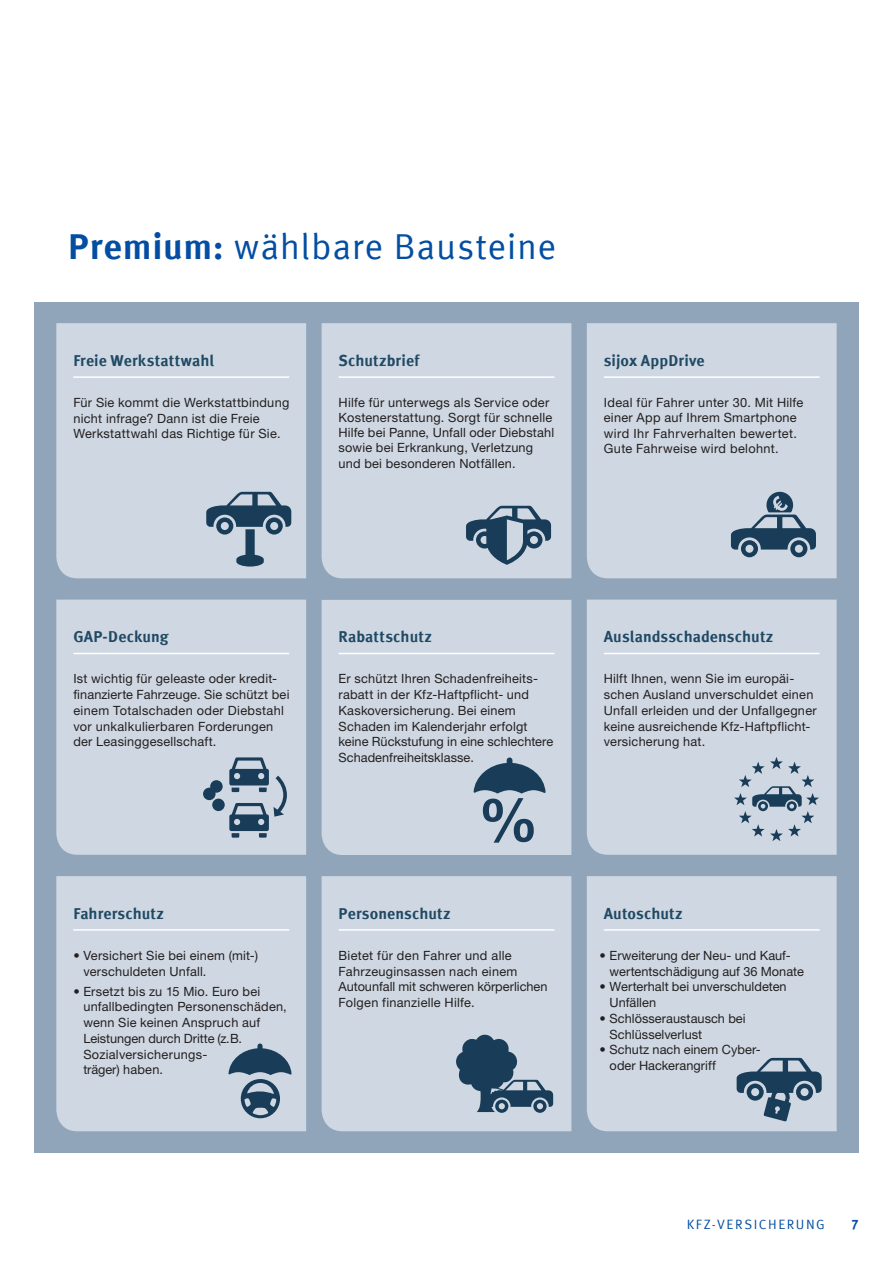
<style>
.page{position:relative;width:893px;height:1263px;background:#fff}
.page>*{position:absolute;margin:0;border:0;box-sizing:border-box;transform-origin:0 0}
.t1{font:36px "Meta Offc Pro Norm";letter-spacing:.02em;color:#034ea2}
.t2{font:700 15.75px "Meta Offc Pro";letter-spacing:.005em;color:#204964}
.t3{font:13.5px "Meta Offc Pro Norm";letter-spacing:.115em;color:#034ea2}
.t4{font:700 13.5px "Meta Offc Pro";color:#034ea2}
.t5{font:12.75px/15.8px "Helvetica Neue LTW1 G";letter-spacing:.015em;color:#231f20}
.s1{font-family:"Meta Offc Pro";font-weight:700}
</style>
<div class="page">
<div style="left:34px;top:302px;width:825px;height:850px;background:#91a5ba"></div>
<div style="left:56px;top:600px;width:250px;height:255px;background:#cfd8e2"></div>
<svg style="left:203px;top:757px;width:84px;height:81px;background:#95a6b6"></svg>
<div style="left:587px;top:323px;width:250px;height:255px;background:#cfd8e2"></div>
<div style="left:56px;top:323px;width:250px;height:255px;background:#cfd8e2"></div>
<div style="left:322px;top:323px;width:249px;height:255px;background:#cfd8e2"></div>
<hr style="left:339px;top:376px;width:215px;height:2px;background:#fff">
<svg style="left:466px;top:505px;width:90px;height:63px;background:#889bac"></svg>
<svg style="left:206px;top:492px;width:85px;height:74px;background:#889cac"></svg>
<hr style="left:604px;top:376px;width:216px;height:2px;background:#fff">
<svg style="left:731px;top:492px;width:85px;height:65px;background:#8397a8"></svg>
<div style="left:587px;top:876px;width:250px;height:255px;background:#cfd8e2"></div>
<hr style="left:604px;top:929px;width:216px;height:2px;background:#fff">
<svg style="left:737px;top:1058px;width:85px;height:63px;background:#7c91a3"></svg>
<div style="left:56px;top:876px;width:250px;height:255px;background:#cfd8e2"></div>
<hr style="left:73px;top:929px;width:216px;height:2px;background:#fff">
<svg style="left:228px;top:1043px;width:64px;height:75px;background:#7f94a5"></svg>
<div style="left:322px;top:600px;width:249px;height:255px;background:#cfd8e2"></div>
<svg style="left:474px;top:757px;width:72px;height:85px;background:#879bab"></svg>
<hr style="left:339px;top:653px;width:215px;height:1px;background:#fff">
<div style="left:322px;top:876px;width:249px;height:255px;background:#cfd8e2"></div>
<svg style="left:456px;top:1035px;width:97px;height:78px;background:#71889b"></svg>
<hr style="left:339px;top:929px;width:215px;height:2px;background:#fff">
<div style="left:587px;top:600px;width:250px;height:255px;background:#cfd8e2"></div>
<svg style="left:734px;top:757px;width:85px;height:84px;background:#adbbc8"></svg>
<hr style="left:604px;top:653px;width:216px;height:1px;background:#fff">
<hr style="left:73px;top:653px;width:216px;height:1px;background:#fff">
<hr style="left:73px;top:376px;width:216px;height:2px;background:#fff">
<h1 class="t1" style="left:68px;top:220px;width:490px"><span class="s1">Premium:</span> wählbare Bausteine</h1>
<p class="t2" style="left:73px;top:348px;width:142px">Freie Werkstattwahl</p>
<p class="t5" style="left:73px;top:394px;width:217px">Für Sie kommt die Werkstattbindung nicht infrage? Dann ist die Freie<br>Werkstattwahl das Richtige für Sie.</p>
<p class="t2" style="left:339px;top:348px;width:82px">Schutzbrief</p>
<p class="t5" style="left:339px;top:394px;width:217px;line-height:15.3px">Hilfe für unterwegs als Service oder Kostenerstattung. Sorgt für schnelle Hilfe bei Panne, Unfall oder Diebstahl sowie bei Erkrankung, Verletzung und bei besonderen Notfällen.</p>
<p class="t2" style="left:604px;top:348px;width:102px">sijox AppDrive</p>
<p class="t5" style="left:604px;top:395px;width:201px;line-height:15.3px">Ideal für Fahrer unter 30. Mit Hilfe einer App auf Ihrem Smartphone wird Ihr Fahrverhalten bewertet.<br>Gute Fahrweise wird belohnt.</p>
<p class="t2" style="left:73px;top:624px;width:97px">GAP-Deckung</p>
<p class="t5" style="left:73px;top:671px;width:218px">Ist wichtig für geleaste oder kredit&shy;finanzierte Fahrzeuge. Sie schützt bei einem Totalschaden oder Diebstahl vor unkalkulierbaren Forderungen der Leasinggesellschaft.</p>
<p class="t2" style="left:339px;top:624px;width:95px">Rabattschutz</p>
<p class="t5" style="left:339px;top:671px;width:216px">Er schützt Ihren Schadenfreiheits&shy;rabatt in der Kfz-Haftpflicht- und Kaskoversicherung. Bei einem Schaden im Kalenderjahr erfolgt keine Rückstufung in eine schlechtere Schadenfreiheitsklasse.</p>
<p class="t2" style="left:604px;top:624px;width:171px">Auslandsschadenschutz</p>
<p class="t5" style="left:604px;top:671px;width:214px">Hilft Ihnen, wenn Sie im europäi&shy;schen Ausland unverschuldet einen<br>Unfall erleiden und der Unfallgegner keine ausreichende Kfz-Haftpflicht&shy;versicherung hat.</p>
<p class="t2" style="left:73px;top:901px;width:92px">Fahrerschutz</p>
<p class="t5" style="left:83px;top:947px;width:176px;text-indent:-10px">• Versichert Sie bei einem (mit-) verschuldeten Unfall.</p>
<p class="t5" style="left:83px;top:983px;width:205px;text-indent:-10px">• Ersetzt bis zu 15 Mio. Euro bei unfallbedingten Personenschäden, wenn Sie keinen Anspruch auf<br>Leistungen durch Dritte (z.B.<br>Sozialversicherungs-<br>träger) haben.</p>
<p class="t2" style="left:339px;top:901px;width:114px">Personenschutz</p>
<p class="t5" style="left:339px;top:947px;width:210px">Bietet für den Fahrer und alle<br>Fahrzeuginsassen nach einem<br>Autounfall mit schweren körperlichen<br>Folgen finanzielle Hilfe.</p>
<p class="t2" style="left:604px;top:901px;width:80px">Autoschutz</p>
<p class="t5" style="left:610px;top:947px;width:196px;text-indent:-10px">• Erweiterung der Neu- und Kauf&shy;wertentschädigung auf 36 Monate</p>
<p class="t5" style="left:610px;top:979px;width:179px;text-indent:-10px">• Werterhalt bei unverschuldeten<br>Unfällen</p>
<p class="t5" style="left:610px;top:1010px;width:138px;text-indent:-10px">• Schlösseraustausch bei<br>Schlüsselverlust</p>
<p class="t5" style="left:610px;top:1042px;width:153px;text-indent:-10px">• Schutz nach einem Cyber&shy;oder Hackerangriff</p>
<p class="t3" style="left:687px;top:1214px;width:140px">KFZ-VERSICHERUNG</p>
<p class="t4" style="left:851px;top:1214px;width:9px">7</p>
</div>
